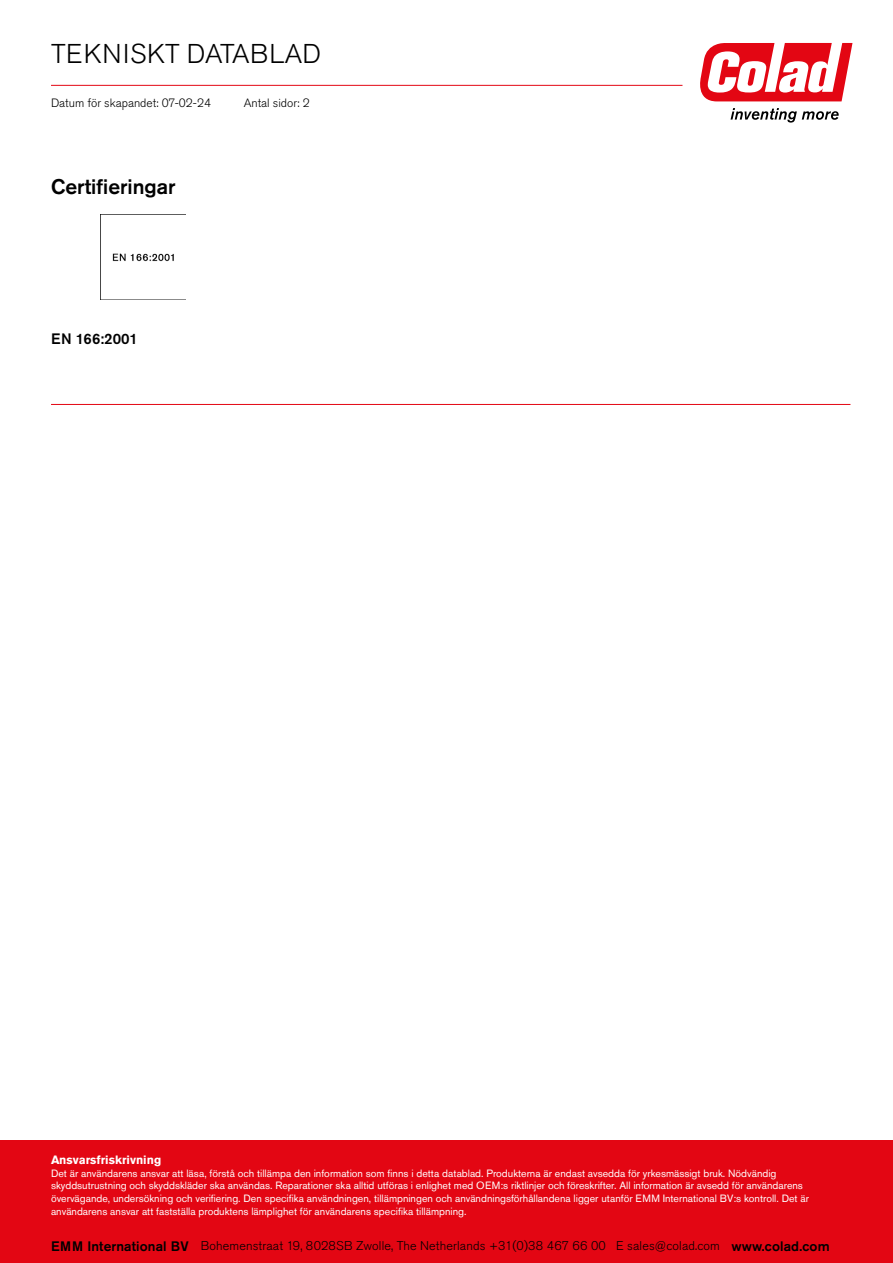
<style>
.page{position:relative;width:893px;height:1263px;background:#fff}
.page>*{position:absolute;margin:0;border:0;box-sizing:border-box;transform-origin:0 0}
.t1{font:300 27px "Akzidenz Grotesk Pro";letter-spacing:.01em;color:#000}
.t2{font:500 21px "Akzidenz Grotesk Pro";color:#000}
.t3{font:500 15px "Akzidenz Grotesk Pro";color:#000}
.t4{font:300 12.6px "Akzidenz Grotesk Pro";letter-spacing:.01em;color:#000}
.t5{font:300 12px "Akzidenz Grotesk Pro";color:#000}
.t6{font:700 12px "Akzidenz Grotesk Pro";color:#fff}
.t7{font:10.5px/12.9px "Akzidenz Grotesk Pro";color:#fff}
.s1{font-weight:500;font-size:13.65px}
</style>
<div class="page">
<svg style="left:700px;top:43px;width:152px;height:58px"></svg>
<svg style="left:731px;top:108px;width:108px;height:15px"></svg>
<hr style="left:51px;top:85px;width:631px;height:1px;background:#e30613">
<img style="left:100px;top:215px;width:85px;height:85px">
<hr style="left:51px;top:404px;width:799px;height:1px;background:#e30613">
<div style="left:0;top:1141px;width:893px;height:122px;background:#e30613"></div>
<h1 class="t1" style="left:51px;top:36px;width:271px">TEKNISKT DATABLAD</h1>
<p class="t5" style="left:244px;top:95px;width:67px">Antal sidor: 2</p>
<p class="t5" style="left:51px;top:95px;width:161px">Datum för skapandet: 07-02-24</p>
<h2 class="t2" style="left:51px;top:173px;width:126px">Certifieringar</h2>
<h3 class="t3" style="left:51px;top:329px;width:88px">EN 166:2001</h3>
<p class="t6" style="left:51px;top:1152px;width:112px">Ansvarsfriskrivning</p>
<p class="t7" style="left:51px;top:1166px;width:760px">Det är användarens ansvar att läsa, förstå och tillämpa den information som finns i detta datablad. Produkterna är endast avsedda för yrkesmässigt bruk. Nödvändig skyddsutrustning och skyddskläder ska användas. Reparationer ska alltid utföras i enlighet med OEM:s riktlinjer och föreskrifter. All information är avsedd för användarens övervägande, undersökning och verifiering. Den specifika användningen, tillämpningen och användningsförhållandena ligger utanför EMM International BV:s kontroll. Det är användarens ansvar att fastställa produktens lämplighet för användarens specifika tillämpning.</p>
<p class="t4" style="left:51px;top:1238px;width:780px"><span class="s1">EMM International BV</span> Bohemenstraat 19, 8028SB Zwolle, The Netherlands +31(0)38 467 66 00 E sales@colad.com <span class="s1">www.colad.com</span></p>
</div>
